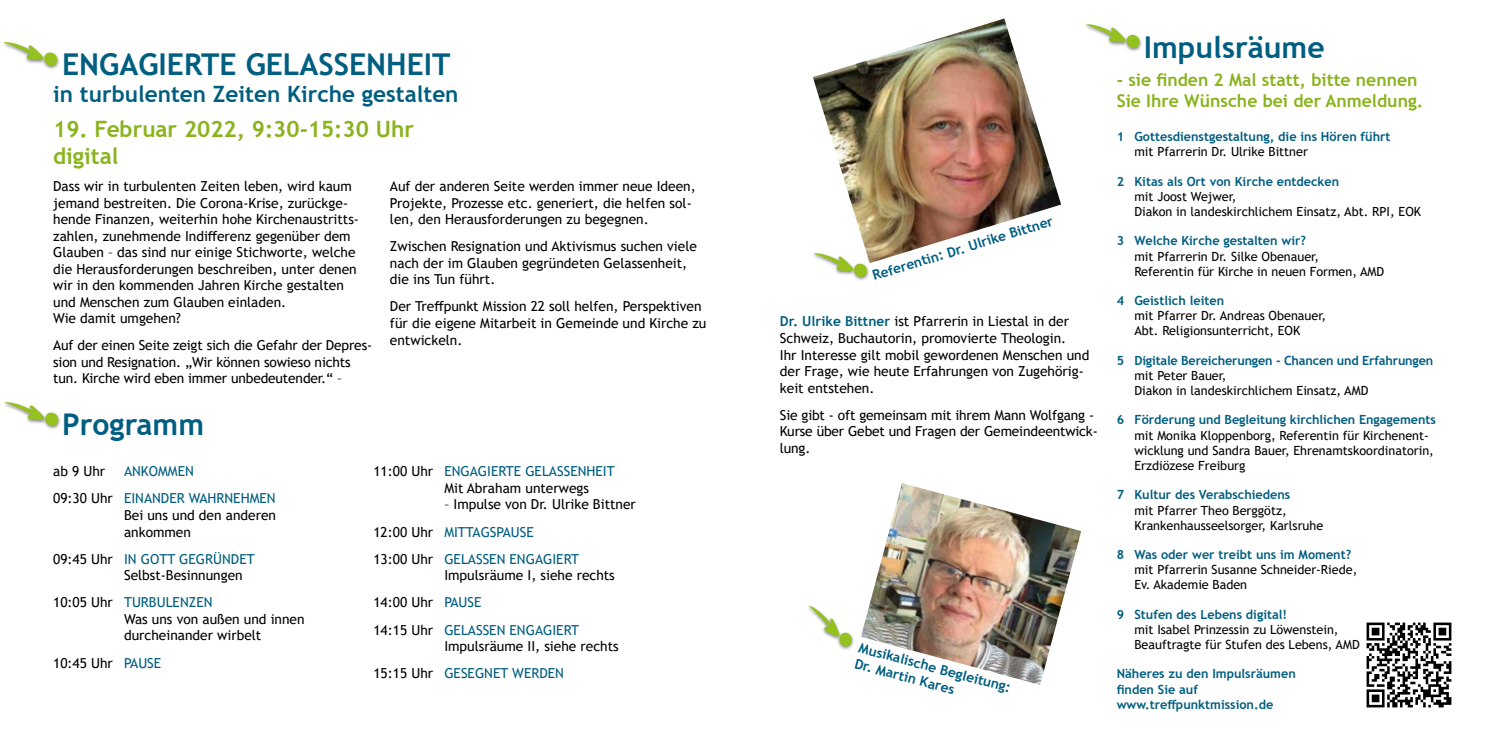
<style>
.page{position:relative;width:1489px;height:745px;background:#fff}
.page>*{position:absolute;margin:0;border:0;box-sizing:border-box;transform-origin:0 0}
.t1{font:700 30px "Trebuchet MS";color:#005e80}
.t2{font:700 22.5px/27px "Trebuchet MS";color:#8ab31d}
.t3{font:700 22.5px "Trebuchet MS";color:#005e80}
.t4{font:700 17.5px/21px "Trebuchet MS";color:#8ab31d}
.t5{font:13.75px/16.5px "Trebuchet MS";color:#000}
.t6{font:700 13.75px/16.5px "Trebuchet MS";color:#005e80}
.t7{font:13.75px/27.1px "Trebuchet MS";color:#005e80}
.t8{font:12.62px/15.1px "Trebuchet MS";color:#000}
.t9{font:700 12.62px/15.1px "Trebuchet MS";color:#005e80}
.s1{font-weight:700;color:#005e80}
.s2{color:#005e80}
.s3{color:#000}
</style>
<div class="page">
<img style="left:46px;top:57px;width:14px;height:12px">
<svg style="left:4px;top:42px;width:54px;height:25px"></svg>
<img style="left:46px;top:417px;width:15px;height:13px">
<svg style="left:5px;top:402px;width:54px;height:24px"></svg>
<img style="left:1128px;top:38px;width:14px;height:14px">
<svg style="left:1086px;top:24px;width:54px;height:25px"></svg>
<img style="left:813px;top:18px;width:248px;height:244px">
<img style="left:813px;top:236px;width:47px;height:17px">
<img style="left:856px;top:256px;width:20px;height:25px">
<svg style="left:813px;top:253px;width:54px;height:25px"></svg>
<img style="left:1366px;top:622px;width:86px;height:86px">
<img style="left:839px;top:636px;width:15px;height:14px">
<svg style="left:809px;top:605px;width:43px;height:41px"></svg>
<img style="left:861px;top:483px;width:220px;height:201px">
<h1 class="t1" style="left:62px;top:46px;width:390px">ENGAGIERTE GELASSENHEIT</h1>
<h2 class="t3" style="left:53px;top:80px;width:407px">in turbulenten Zeiten Kirche gestalten</h2>
<h2 class="t2" style="left:53px;top:115px;width:362px">19. Februar 2022, 9:30-15:30 Uhr digital</h2>
<p class="t5" style="left:53px;top:178px;width:307px">Dass wir in turbulenten Zeiten leben, wird kaum jemand bestreiten. Die Corona-Krise, zurückge&shy;hende Finanzen, weiterhin hohe Kirchenaustritts&shy;zahlen, zunehmende Indifferenz gegenüber dem Glauben – das sind nur einige Stichworte, welche die Herausforderungen beschreiben, unter denen wir in den kommenden Jahren Kirche gestalten und Menschen zum Glauben einladen.<br>Wie damit umgehen?</p>
<p class="t5" style="left:53px;top:337px;width:320px">Auf der einen Seite zeigt sich die Gefahr der Depres&shy;sion und Resignation. „Wir können sowieso nichts tun. Kirche wird eben immer unbedeutender.“ –</p>
<h1 class="t1" style="left:62px;top:405px;width:143px">Programm</h1>
<p class="t5" style="left:53px;top:462px;width:54px">ab 9 Uhr</p>
<p class="t5" style="left:390px;top:178px;width:307px">Auf der anderen Seite werden immer neue Ideen,<br>Projekte, Prozesse etc. generiert, die helfen sol&shy;len, den Herausforderungen zu begegnen.</p>
<p class="t5" style="left:390px;top:238px;width:308px">Zwischen Resignation und Aktivismus suchen viele nach der im Glauben gegründeten Gelassenheit, die ins Tun führt.</p>
<p class="t5" style="left:390px;top:298px;width:318px">Der Treffpunkt Mission 22 soll helfen, Perspektiven für die eigene Mitarbeit in Gemeinde und Kirche zu entwickeln.</p>
<p class="t6" style="left:870px;top:268px;width:190px;rotate:-17deg">Referentin: Dr. Ulrike Bittner</p>
<p class="t5" style="left:780px;top:313px;width:311px"><span class="s1">Dr. Ulrike Bittner</span> ist Pfarrerin in Liestal in der Schweiz, Buchautorin, promovierte Theologin.<br>Ihr Interesse gilt mobil gewordenen Menschen und der Frage, wie heute Erfahrungen von Zugehörig&shy;keit entstehen.</p>
<p class="t5" style="left:780px;top:406px;width:319px">Sie gibt - oft gemeinsam mit ihrem Mann Wolfgang -<br>Kurse über Gebet und Fragen der Gemeindeentwick&shy;lung.</p>
<p class="t5" style="left:444px;top:462px;width:172px;text-indent:-71px">11:00 Uhr <span class="s2">ENGAGIERTE GELASSENHEIT<br></span>Mit Abraham unterwegs</p>
<p class="t5" style="left:373px;top:490px;width:264px;line-height:27.1px;text-indent:71px">– Impulse von Dr. Ulrike Bittner<br>12:00 Uhr <span class="s2">MITTAGSPAUSE<br></span>13:00 Uhr <span class="s2">GELASSEN ENGAGIERT</span></p>
<p class="t5" style="left:373px;top:561px;width:243px;line-height:27.1px;text-indent:71px">Impulsräume I, siehe rechts<br>14:00 Uhr <span class="s2">PAUSE<br></span>14:15 Uhr <span class="s2">GELASSEN ENGAGIERT</span></p>
<p class="t5" style="left:373px;top:632px;width:247px;line-height:27.1px;text-indent:71px">Impulsräume II, siehe rechts<br>15:15 Uhr <span class="s2">GESEGNET WERDEN</span></p>
<p class="t6" style="left:861px;top:638px;width:158px;rotate:15deg">Musikalische Begleitung:<br>Dr. Martin Kares</p>
<p class="t7" style="left:53px;top:457px;width:224px;text-indent:71px">ANKOMMEN<br><span class="s3">09:30 Uhr</span> EINANDER WAHRNEHMEN</p>
<p class="t5" style="left:124px;top:506px;width:153px">Bei uns und den anderen ankommen</p>
<p class="t5" style="left:124px;top:550px;width:132px;text-indent:-71px">09:45 Uhr <span class="s2">IN GOTT GEGRÜNDET<br></span>Selbst-Besinnungen</p>
<p class="t5" style="left:124px;top:593px;width:182px;text-indent:-71px">10:05 Uhr <span class="s2">TURBULENZEN<br></span>Was uns von außen und innen durcheinander wirbelt</p>
<p class="t5" style="left:53px;top:654px;width:110px">10:45 Uhr <span class="s2">PAUSE</span></p>
<h1 class="t1" style="left:1143px;top:28px;width:182px">Impulsräume</h1>
<p class="t4" style="left:1116px;top:69px;width:308px">- sie finden 2 Mal statt, bitte nennen<br>Sie Ihre Wünsche bei der Anmeldung.</p>
<p class="t9" style="left:1116px;top:129px;width:275px">1 Gottesdienstgestaltung, die ins Hören führt</p>
<p class="t8" style="left:1134px;top:144px;width:175px">mit Pfarrerin Dr. Ulrike Bittner</p>
<p class="t9" style="left:1116px;top:173px;width:224px">2 Kitas als Ort von Kirche entdecken</p>
<p class="t8" style="left:1134px;top:188px;width:288px">mit Joost Wejwer,<br>Diakon in landeskirchlichem Einsatz, Abt. RPI, EOK</p>
<p class="t9" style="left:1116px;top:233px;width:191px">3 Welche Kirche gestalten wir?</p>
<p class="t8" style="left:1134px;top:248px;width:251px">mit Pfarrerin Dr. Silke Obenauer,<br>Referentin für Kirche in neuen Formen, AMD</p>
<p class="t9" style="left:1116px;top:293px;width:109px">4 Geistlich leiten</p>
<p class="t8" style="left:1134px;top:308px;width:193px">mit Pfarrer Dr. Andreas Obenauer,<br>Abt. Religionsunterricht, EOK</p>
<p class="t9" style="left:1116px;top:352px;width:318px">5 Digitale Bereicherungen - Chancen und Erfahrungen</p>
<p class="t8" style="left:1134px;top:367px;width:235px">mit Peter Bauer,<br>Diakon in landeskirchlichem Einsatz, AMD</p>
<p class="t9" style="left:1116px;top:412px;width:320px">6 Förderung und Begleitung kirchlichen Engagements</p>
<p class="t8" style="left:1134px;top:427px;width:301px">mit Monika Kloppenborg, Referentin für Kirchenent&shy;wicklung und Sandra Bauer, Ehrenamtskoordinatorin,<br>Erzdiözese Freiburg</p>
<p class="t9" style="left:1116px;top:487px;width:175px">7 Kultur des Verabschiedens</p>
<p class="t8" style="left:1134px;top:502px;width:190px">mit Pfarrer Theo Berggötz,<br>Krankenhausseelsorger, Karlsruhe</p>
<p class="t9" style="left:1116px;top:546px;width:236px">8 Was oder wer treibt uns im Moment?</p>
<p class="t8" style="left:1134px;top:561px;width:224px">mit Pfarrerin Susanne Schneider-Riede,<br>Ev. Akademie Baden</p>
<p class="t9" style="left:1116px;top:606px;width:172px">9 Stufen des Lebens digital!</p>
<p class="t8" style="left:1134px;top:621px;width:227px">mit Isabel Prinzessin zu Löwenstein,<br>Beauftragte für Stufen des Lebens, AMD</p>
<p class="t9" style="left:1116px;top:666px;width:181px">Näheres zu den Impulsräumen finden Sie auf www.treffpunktmission.de</p>
</div>
